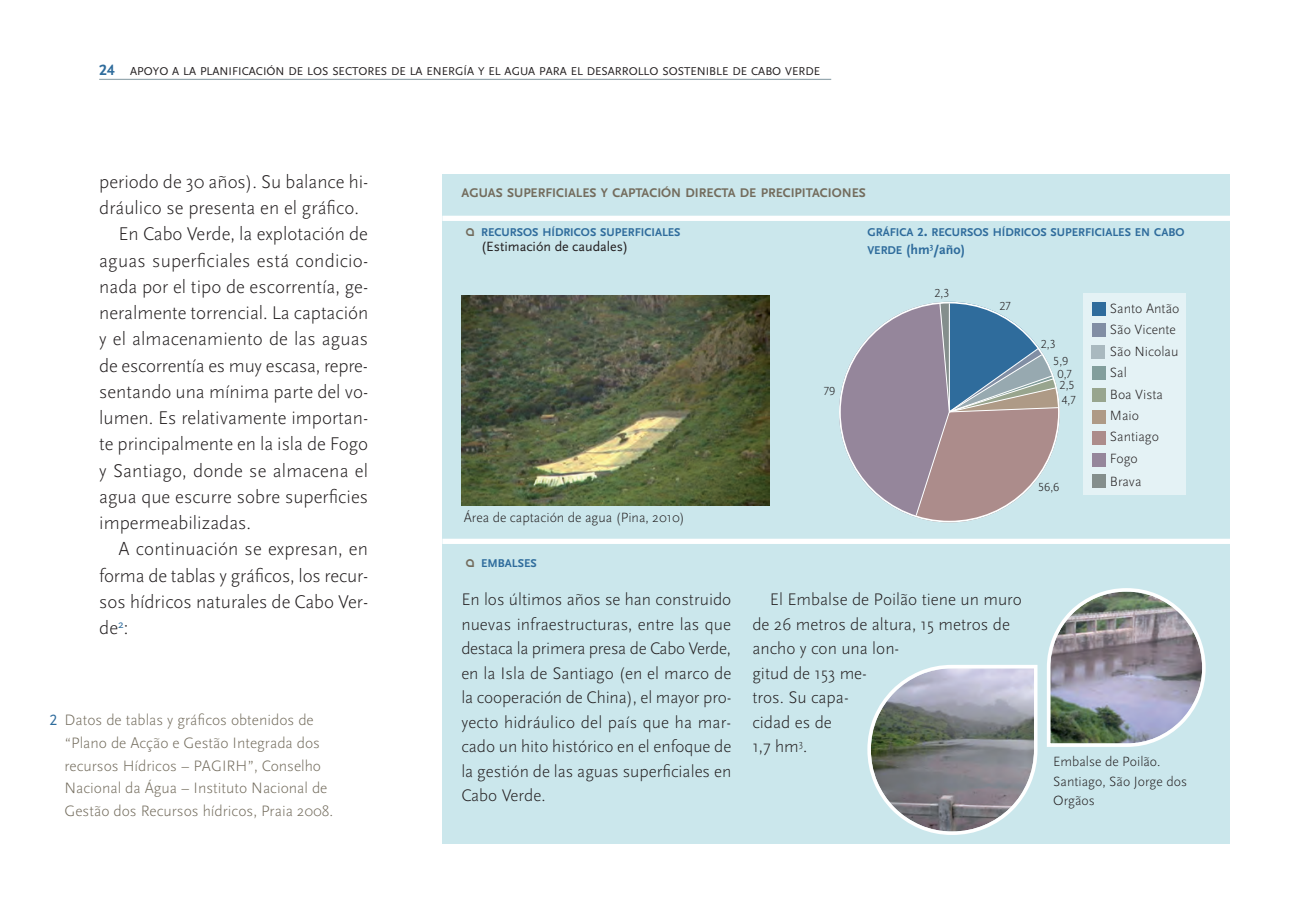
<style>
.page{position:relative;width:1290px;height:913px;background:#fff}
.page>*{position:absolute;margin:0;border:0;box-sizing:border-box;transform-origin:0 0}
.t1{font:300 19.25px "Scala Sans Pro";color:#231f20}
.t2{font:300 17.5px/24.5px "Scala Sans Pro";color:#231f20;text-align:justify}
.t3{font:300 15.75px/22.8px "Scala Sans Pro";color:#736c5d}
.t4{font:300 14px/21.7px "Scala Sans Pro";color:#231f20}
.t5{font:14px "Scala Sans Pro";color:#231f20}
.t6{font:700 14px "Scala Sans Pro";color:#2f6c9c}
.t7{font:700 13.12px "Scala Sans Pro";color:#736c5d}
.t8{font:300 12.25px/16.6px "Scala Sans Pro";color:#231f20}
.t9{font:11.9px "Scala Sans Pro";color:#231f20}
.t10{font:700 11.9px "Scala Sans Pro";color:#2f6c9c}
.s1{font-weight:700;font-size:15.75px;color:#2f6c9c}
.s2{font-weight:400;color:#2f6c9c}
.s3{font-family:"REZ";font-weight:400;font-size:17.5px;color:#736c5d}
.s4{font-size:12.25px}
.s5{font-size:15.75px}
.s6{font-size:11.9px}
</style>
<div class="page">
<div style="left:442px;top:174px;width:788px;height:669px;background:#cbe7ec"></div>
<div style="left:1083px;top:293px;width:103px;height:202px;background:#e4f2f5"></div>
<hr style="left:99px;top:79px;width:732px;height:1px;background:#97a9b0">
<img style="left:461px;top:296px;width:308px;height:209px">
<div style="left:1092px;top:302px;width:14px;height:14px;background:#2f6c9c"></div>
<div style="left:1092px;top:409px;width:13px;height:14px;background:#ae9a86"></div>
<div style="left:1092px;top:431px;width:13px;height:14px;background:#ac8c8b"></div>
<div style="left:1092px;top:453px;width:13px;height:13px;background:#95869b"></div>
<div style="left:1092px;top:323px;width:13px;height:14px;background:#818ea4"></div>
<div style="left:1092px;top:366px;width:13px;height:14px;background:#829e9c"></div>
<div style="left:1092px;top:388px;width:13px;height:14px;background:#98a58e"></div>
<div style="left:1091px;top:345px;width:14px;height:14px;background:#a9b9bf"></div>
<div style="left:1092px;top:474px;width:13px;height:14px;background:#848e8c"></div>
<svg style="left:839px;top:301px;width:221px;height:222px"></svg>
<div style="left:442px;top:216px;width:837px;height:5px;background:#fff"></div>
<div style="left:442px;top:539px;width:837px;height:5px;background:#fff"></div>
<svg style="left:867px;top:665px;width:170px;height:170px"></svg>
<svg style="left:1047px;top:588px;width:158px;height:159px"></svg>
<p class="t9" style="left:99px;top:67px;width:722px"><span class="s1">24</span> APOYO A LA PLANIFICACIÓN DE LOS SECTORES DE LA ENERGÍA Y EL AGUA PARA EL DESARROLLO SOSTENIBLE DE CABO VERDE</p>
<p class="t1" style="left:99px;top:175px;width:270px">periodo de 30 años). Su balance hi-</p>
<p class="t1" style="left:99px;top:201px;width:261px">dráulico se presenta en el gráfico.</p>
<p class="t1" style="left:118px;top:228px;width:251px">En Cabo Verde, la explotación de</p>
<p class="t1" style="left:99px;top:254px;width:270px">aguas superficiales está condicio-</p>
<p class="t1" style="left:99px;top:280px;width:270px">nada por el tipo de escorrentía, ge-</p>
<p class="t1" style="left:99px;top:306px;width:271px">neralmente torrencial. La captación</p>
<p class="t1" style="left:99px;top:333px;width:270px">y el almacenamiento de las aguas</p>
<p class="t1" style="left:99px;top:359px;width:270px">de escorrentía es muy escasa, repre -</p>
<p class="t1" style="left:99px;top:385px;width:270px">sentando una mínima parte del vo-</p>
<p class="t1" style="left:99px;top:411px;width:270px">lumen. Es relativamente importan-</p>
<p class="t1" style="left:99px;top:438px;width:270px">te principalmente en la isla de Fogo</p>
<p class="t1" style="left:99px;top:464px;width:270px">y Santiago, donde se almacena el</p>
<p class="t1" style="left:99px;top:490px;width:270px">agua que escurre sobre superficies</p>
<p class="t1" style="left:99px;top:516px;width:153px">impermeabilizadas.</p>
<p class="t1" style="left:118px;top:543px;width:251px">A continuación se expresan, en</p>
<p class="t1" style="left:99px;top:569px;width:270px">forma de tablas y gráficos, los recur-</p>
<p class="t1" style="left:99px;top:595px;width:270px">sos hídricos naturales de Cabo Ver-</p>
<p class="t1" style="left:99px;top:621px;width:31px">de<sup>2</sup>:</p>
<p class="t3" style="left:64px;top:710px;width:270px;text-indent:-15px"><span class="s2">2</span> Datos de tablas y gráficos obtenidos de “Plano de Acção e Gestão Integrada dos recursos Hídricos – PAGIRH”, Conselho Nacional da Água – Instituto Nacional de Gestão dos Recursos hídricos, Praia 2008.</p>
<p class="t7" style="left:462px;top:189px;width:406px">AGUAS SUPERFICIALES Y CAPTACIÓN DIRECTA DE PRECIPITACIONES</p>
<p class="t10" style="left:466px;top:228px;width:216px"><span class="s3">a</span> RECURSOS HÍDRICOS SUPERFICIALES</p>
<p class="t5" style="left:481px;top:242px;width:148px">(ESTIMACIÓN DE CAUDALES)</p>
<p class="t4" style="left:464px;top:508px;width:223px">Área de captación de agua (Pina, 2010)</p>
<p class="t10" style="left:466px;top:559px;width:72px"><span class="s3">a</span> EMBALSES</p>
<p class="t8" style="left:824px;top:384px;width:13px">79</p>
<p class="t10" style="left:867px;top:228px;width:318px">GRÁFICA <span class="s4">2</span><span class="s5">.</span> RECURSOS HÍDRICOS SUPERFICIALES EN CABO</p>
<p class="t6" style="left:867px;top:244px;width:99px"><span class="s6">VERDE</span> (hm<sup>3</sup>/año)</p>
<p class="t8" style="left:934px;top:286px;width:17px">2,3</p>
<p class="t8" style="left:999px;top:299px;width:13px">27</p>
<p class="t8" style="left:1053px;top:337px;width:17px;text-indent:-12px">2,3<br>5,9</p>
<p class="t8" style="left:1057px;top:370px;width:19px;line-height:11px">0,7<br>2,5</p>
<p class="t8" style="left:1062px;top:393px;width:16px">4,7</p>
<p class="t8" style="left:1038px;top:480px;width:23px">56,6</p>
<p class="t4" style="left:1110px;top:299px;width:71px">Santo Antão</p>
<p class="t4" style="left:1110px;top:320px;width:70px">São Vicente<br>São Nicolau<br>Sal<br>Boa Vista<br>Maio<br>Santiago<br>Fogo<br>Brava</p>
<p class="t2" style="left:461px;top:589px;width:272px">En los últimos años se han construido nuevas infraestructuras, entre las que destaca la primera presa de Cabo Verde, en la Isla de Santiago (en el marco de la cooperación de China), el mayor pro&shy;yecto hidráulico del país que ha mar&shy;cado un hito histórico en el enfoque de la gestión de las aguas superficiales en Cabo Verde.</p>
<p class="t2" style="left:752px;top:589px;width:271px;text-align:left;text-indent:18px">El Embalse de Poilão tiene un muro de 26 metros de altura, 15 metros de ancho y con una lon-<br>gitud de 153 me-<br>tros. Su capa-<br>cidad es de<br>1,7 hm<sup>3</sup>.</p>
<p class="t4" style="left:1053px;top:753px;width:135px;line-height:19.2px">Embalse de Poilão.<br>Santiago, São Jorge dos<br>Orgãos</p>
</div>
